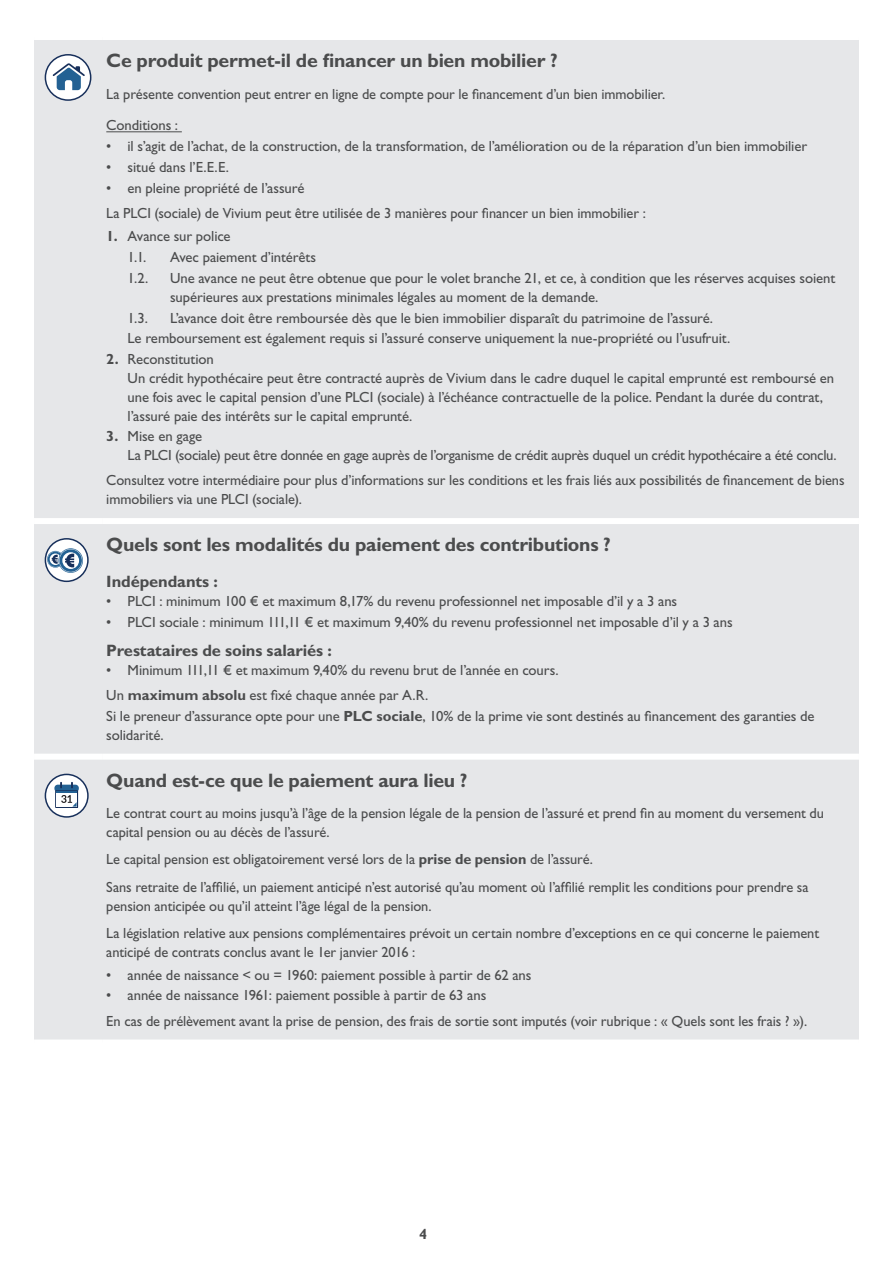
<style>
.page{position:relative;width:893px;height:1263px;background:#fff}
.page>*{position:absolute;margin:0;border:0;box-sizing:border-box;transform-origin:0 0}
.Hoofdtitel{font:700 19.5px "Gill Sans Std";letter-spacing:-.015em;color:#4b4c4d}
.Tussentitel{font:700 16.5px "Gill Sans Std";letter-spacing:-.005em;color:#4b4c4d}
.Main_obligations_bullet{font:14.7px/18.8px "Gill Sans Std";letter-spacing:-.005em;color:#4b4c4d}
.Broodtekst{font:14.7px/18.8px "Gill Sans Std";letter-spacing:-.005em;color:#4b4c4d}
.Bullets_niveau_1{font:14.7px/18.8px "Gill Sans Std";letter-spacing:-.005em;color:#4b4c4d}
.Tussen_tussentitel{font:14.7px "Gill Sans Std";letter-spacing:-.005em;color:#4b4c4d}
.t1{font:700 14.7px "Gill Sans Std";color:#4b4c4d}
.s1{font-weight:700}
</style>
<div class="page">
<div style="left:34px;top:40px;width:825px;height:999px;background:#e6e7e9"></div>
<div style="left:102px;top:754px;width:757px;height:6px;background:#fff"></div>
<div style="left:102px;top:518px;width:757px;height:6px;background:#fff"></div>
<div style="left:34px;top:518px;width:68px;height:6px;background:#fff"></div>
<div style="left:34px;top:754px;width:68px;height:6px;background:#fff"></div>
<svg style="left:45px;top:54px;width:46px;height:47px"></svg>
<hr style="left:106px;top:131px;width:76px;height:1px;background:#4b4c4d">
<svg style="left:45px;top:538px;width:44px;height:44px"></svg>
<svg style="left:45px;top:774px;width:44px;height:44px"></svg>
<p class="Hoofdtitel" style="left:106px;top:49px;width:453px">Ce produit permet-il de financer un bien mobilier ?</p>
<p class="Broodtekst" style="left:106px;top:85px;width:560px">La présente convention peut entrer en ligne de compte pour le financement d’un bien immobilier.</p>
<p class="Tussen_tussentitel" style="left:106px;top:117px;width:73px">Conditions :</p>
<p class="Main_obligations_bullet" style="left:106px;top:137px;width:702px">• il s’agit de l’achat, de la construction, de la transformation, de l’amélioration ou de la réparation d’un bien immobilier</p>
<p class="Main_obligations_bullet" style="left:106px;top:158px;width:124px">• situé dans l’E.E.E.</p>
<p class="Main_obligations_bullet" style="left:106px;top:179px;width:200px">• en pleine propriété de l’assuré</p>
<p class="Broodtekst" style="left:106px;top:204px;width:541px">La PLCI (sociale) de Vivium peut être utilisée de 3 manières pour financer un bien immobilier :</p>
<p class="Main_obligations_bullet" style="left:106px;top:227px;width:126px"><span class="s1">1.</span> Avance sur police</p>
<p class="Main_obligations_bullet" style="left:128px;top:248px;width:20px">1.1.</p>
<p class="Main_obligations_bullet" style="left:170px;top:248px;width:148px">Avec paiement d’intérêts</p>
<p class="Main_obligations_bullet" style="left:128px;top:269px;width:22px">1.2.</p>
<p class="Main_obligations_bullet" style="left:170px;top:269px;width:667px">Une avance ne peut être obtenue que pour le volet branche 21, et ce, à condition que les réserves acquises soient supérieures aux prestations minimales légales au moment de la demande.</p>
<p class="Main_obligations_bullet" style="left:128px;top:308px;width:22px">1.3.</p>
<p class="Main_obligations_bullet" style="left:170px;top:308px;width:545px">L’avance doit être remboursée dès que le bien immobilier disparaît du patrimoine de l’assuré.</p>
<p class="Main_obligations_bullet" style="left:128px;top:329px;width:604px">Le remboursement est également requis si l’assuré conserve uniquement la nue-propriété ou l’usufruit.</p>
<p class="Main_obligations_bullet" style="left:128px;top:350px;width:708px;text-indent:-21px"><span class="s1">2.</span> Reconstitution<br>Un crédit hypothécaire peut être contracté auprès de Vivium dans le cadre duquel le capital emprunté est remboursé en une fois avec le capital pension d’une PLCI (sociale) à l’échéance contractuelle de la police. Pendant la durée du contrat, l’assuré paie des intérêts sur le capital emprunté.</p>
<p class="Main_obligations_bullet" style="left:128px;top:427px;width:710px;text-indent:-21px"><span class="s1">3.</span> Mise en gage<br>La PLCI (sociale) peut être donnée en gage auprès de l’organisme de crédit auprès duquel un crédit hypothécaire a été conclu.</p>
<p class="Broodtekst" style="left:106px;top:471px;width:740px">Consultez votre intermédiaire pour plus d’informations sur les conditions et les frais liés aux possibilités de financement de biens immobiliers via une PLCI (sociale).</p>
<p class="Hoofdtitel" style="left:106px;top:533px;width:506px">Quels sont les modalités du paiement des contributions ?</p>
<p class="Tussentitel" style="left:106px;top:572px;width:113px">Indépendants :</p>
<p class="Main_obligations_bullet" style="left:106px;top:592px;width:572px">• PLCI : minimum 100 € et maximum 8,17% du revenu professionnel net imposable d’il y a 3 ans</p>
<p class="Main_obligations_bullet" style="left:106px;top:612px;width:628px">• PLCI sociale : minimum 111,11 € et maximum 9,40% du revenu professionnel net imposable d’il y a 3 ans</p>
<p class="Tussentitel" style="left:106px;top:641px;width:227px">Prestataires de soins salariés :</p>
<p class="Main_obligations_bullet" style="left:106px;top:661px;width:454px">• Minimum 111,11 € et maximum 9,40% du revenu brut de l’année en cours.</p>
<p class="Bullets_niveau_1" style="left:106px;top:686px;width:324px">Un <span class="s1">maximum absolu</span> est fixé chaque année par A.R.</p>
<p class="Bullets_niveau_1" style="left:106px;top:707px;width:710px">Si le preneur d’assurance opte pour une <span class="s1">PLC sociale</span>, 10% de la prime vie sont destinés au financement des garanties de solidarité.</p>
<p class="Hoofdtitel" style="left:106px;top:769px;width:363px">Quand est-ce que le paiement aura lieu ?</p>
<p class="Broodtekst" style="left:106px;top:804px;width:719px">Le contrat court au moins jusqu’à l’âge de la pension légale de la pension de l’assuré et prend fin au moment du versement du capital pension ou au décès de l’assuré.</p>
<p class="Broodtekst" style="left:106px;top:850px;width:488px">Le capital pension est obligatoirement versé lors de la <span class="s1">prise de pension</span> de l’assuré.</p>
<p class="Broodtekst" style="left:106px;top:877px;width:704px">Sans retraite de l’affilié, un paiement anticipé n’est autorisé qu’au moment où l’affilié remplit les conditions pour prendre sa pension anticipée ou qu’il atteint l’âge légal de la pension.</p>
<p class="Broodtekst" style="left:106px;top:923px;width:714px">La législation relative aux pensions complémentaires prévoit un certain nombre d’exceptions en ce qui concerne le paiement anticipé de contrats conclus avant le 1er janvier 2016 :</p>
<p class="Main_obligations_bullet" style="left:106px;top:965px;width:427px">• année de naissance &lt; ou = 1960: paiement possible à partir de 62 ans</p>
<p class="Main_obligations_bullet" style="left:106px;top:986px;width:382px">• année de naissance 1961: paiement possible à partir de 63 ans</p>
<p class="Broodtekst" style="left:106px;top:1011px;width:702px">En cas de prélèvement avant la prise de pension, des frais de sortie sont imputés (voir rubrique : « Quels sont les frais ? »).</p>
<p class="t1" style="left:419px;top:1225px;width:9px">4</p>
</div>
